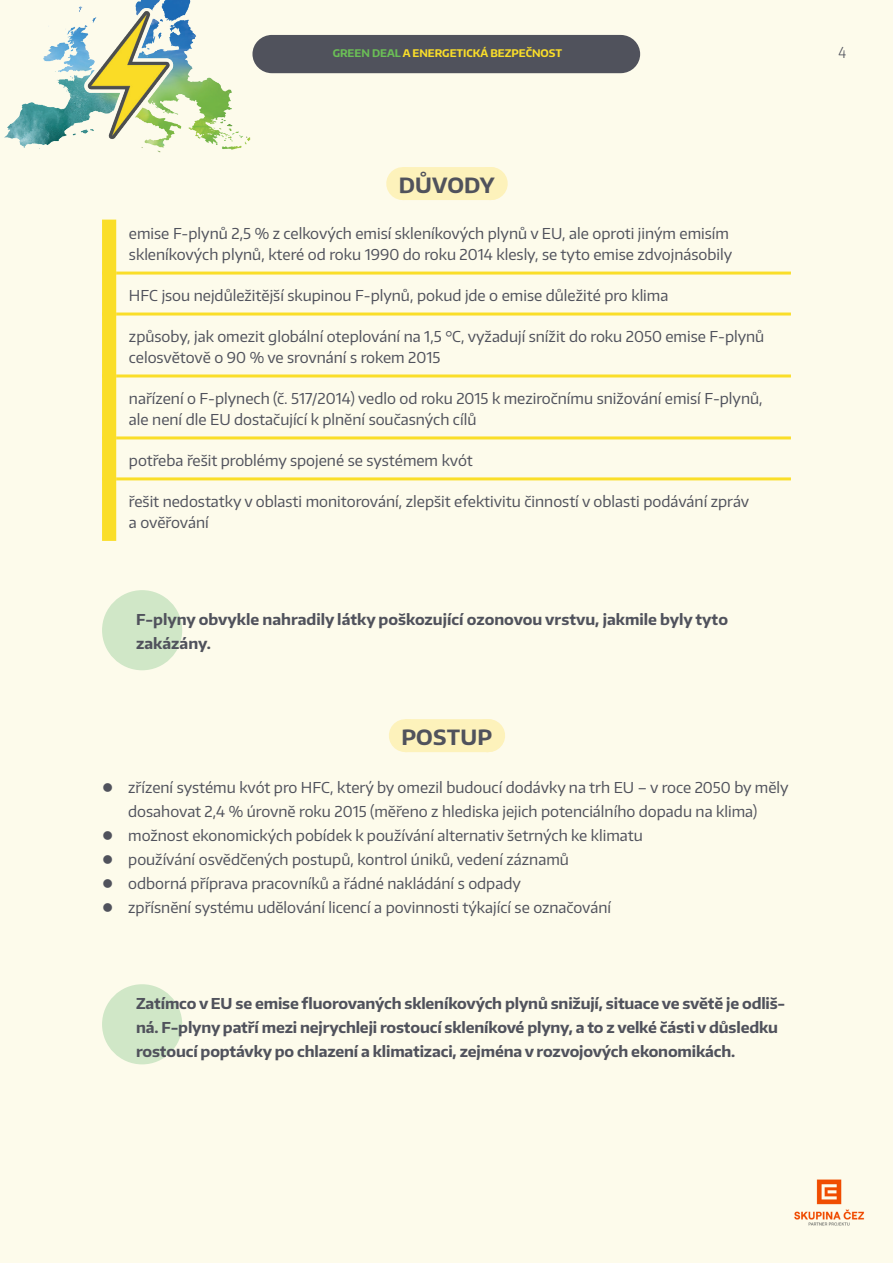
<style>
.page{position:relative;width:893px;height:1263px;background:#fdfbeb}
.page>*{position:absolute;margin:0;border:0;box-sizing:border-box;transform-origin:0 0}
.N3{font:700 21px "Encode Sans Normal";letter-spacing:.01em;color:#50525c}
.Tabulka_zaklad{font:15px/21px "Encode Sans Normal";color:#50525c}
.Text_zaklad{font:15px/24px "Encode Sans Normal";color:#50525c;text-align:center}
.Text_zaklad-2{font:700 15px/24px "Encode Sans Normal";letter-spacing:-.01em;color:#50525c}
.t1{font:300 15px "Encode Sans Condensed";color:#50525c}
.t2{font:700 10.5px "Encode Sans Normal";color:#fade29}
.s1{color:#6bbf56}
</style>
<div class="page">
<img style="left:791px;top:1177px;width:76px;height:50px">
<div style="left:281px;top:35px;width:359px;height:38px;background:#50525c"></div>
<img style="left:0;top:0;width:281px;height:196px">
<div style="left:102px;top:984px;width:80px;height:80px;background:#d0e7c7;border-radius:50%"></div>
<div style="left:102px;top:590px;width:80px;height:80px;background:#d0e7c7;border-radius:50%"></div>
<div style="left:405px;top:719px;width:83px;height:33px;background:#fdf2bb"></div>
<hr style="left:488px;top:719px;width:1px;height:33px;background:#fdf2bb">
<div style="left:403px;top:167px;width:87px;height:33px;background:#fdf2bb"></div>
<hr style="left:490px;top:167px;width:1px;height:33px;background:#fdf2bb">
<svg style="left:102px;top:220px;width:14px;height:321px;background:#fade29"></svg>
<hr style="left:102px;top:272px;width:14px;height:3px;background:#fade29">
<hr style="left:116px;top:272px;width:675px;height:3px;background:#fade29">
<hr style="left:102px;top:312px;width:14px;height:3px;background:#fade29">
<hr style="left:116px;top:312px;width:675px;height:3px;background:#fade29">
<hr style="left:102px;top:374px;width:14px;height:3px;background:#fade29">
<hr style="left:116px;top:374px;width:675px;height:3px;background:#fade29">
<hr style="left:102px;top:436px;width:14px;height:3px;background:#fade29">
<hr style="left:116px;top:436px;width:675px;height:3px;background:#fade29">
<hr style="left:102px;top:477px;width:14px;height:3px;background:#fade29">
<hr style="left:116px;top:477px;width:675px;height:3px;background:#fade29">
<p class="t2" style="left:333px;top:46px;width:231px"><span class="s1">GREEN DEAL</span> A ENERGETICKÁ BEZPEČNOST</p>
<p class="t1" style="left:839px;top:43px;width:9px">4</p>
<p class="N3" style="left:399px;top:171px;width:97px">DŮVODY</p>
<p class="Tabulka_zaklad" style="left:129px;top:223px;width:605px">emise F-plynů 2,5 % z celkových emisí skleníkových plynů v EU, ale oproti jiným emisím skleníkových plynů, které od roku 1990 do roku 2014 klesly, se tyto emise zdvojnásobily</p>
<p class="Tabulka_zaklad" style="left:129px;top:285px;width:541px">HFC jsou nejdůležitější skupinou F-plynů, pokud jde o emise důležité pro klima</p>
<p class="Tabulka_zaklad" style="left:129px;top:326px;width:637px">způsoby, jak omezit globální oteplování na 1,5 °C, vyžadují snížit do roku 2050 emise F-plynů celosvětově o 90 % ve srovnání s rokem 2015</p>
<p class="Tabulka_zaklad" style="left:129px;top:388px;width:635px">nařízení o F-plynech (č. 517/2014) vedlo od roku 2015 k meziročnímu snižování emisí F-plynů, ale není dle EU dostačující k plnění současných cílů</p>
<p class="Tabulka_zaklad" style="left:129px;top:450px;width:345px">potřeba řešit problémy spojené se systémem kvót</p>
<p class="Tabulka_zaklad" style="left:129px;top:491px;width:622px">řešit nedostatky v oblasti monitorování, zlepšit efektivitu činností v oblasti podávání zpráv a ověřování</p>
<p class="Text_zaklad-2" style="left:136px;top:606px;width:593px">F-plyny obvykle nahradily látky poškozující ozonovou vrstvu, jakmile byly tyto zakázány.</p>
<p class="N3" style="left:401px;top:723px;width:92px">POSTUP</p>
<p class="Text_zaklad" style="left:102px;top:774px;width:688px">● zřízení systému kvót pro HFC, který by omezil budoucí dodávky na trh EU – v roce 2050 by měly dosahovat 2,4 % úrovně roku 2015 (měřeno z hlediska jejich potenciálního dopadu na klima)</p>
<p class="Text_zaklad" style="left:102px;top:822px;width:542px">● možnost ekonomických pobídek k používání alternativ šetrných ke klimatu</p>
<p class="Text_zaklad" style="left:102px;top:846px;width:468px">● používání osvědčených postupů, kontrol úniků, vedení záznamů</p>
<p class="Text_zaklad" style="left:102px;top:870px;width:420px">● odborná příprava pracovníků a řádné nakládání s odpady</p>
<p class="Text_zaklad" style="left:102px;top:894px;width:511px">● zpřísnění systému udělování licencí a povinnosti týkající se označování</p>
<p class="Text_zaklad-2" style="left:136px;top:990px;width:651px">Zatímco v EU se emise fluorovaných skleníkových plynů snižují, situace ve světě je odliš&shy;ná. F-plyny patří mezi nejrychleji rostoucí skleníkové plyny, a to z velké části v důsledku rostoucí poptávky po chlazení a klimatizaci, zejména v rozvojových ekonomikách.</p>
</div>
